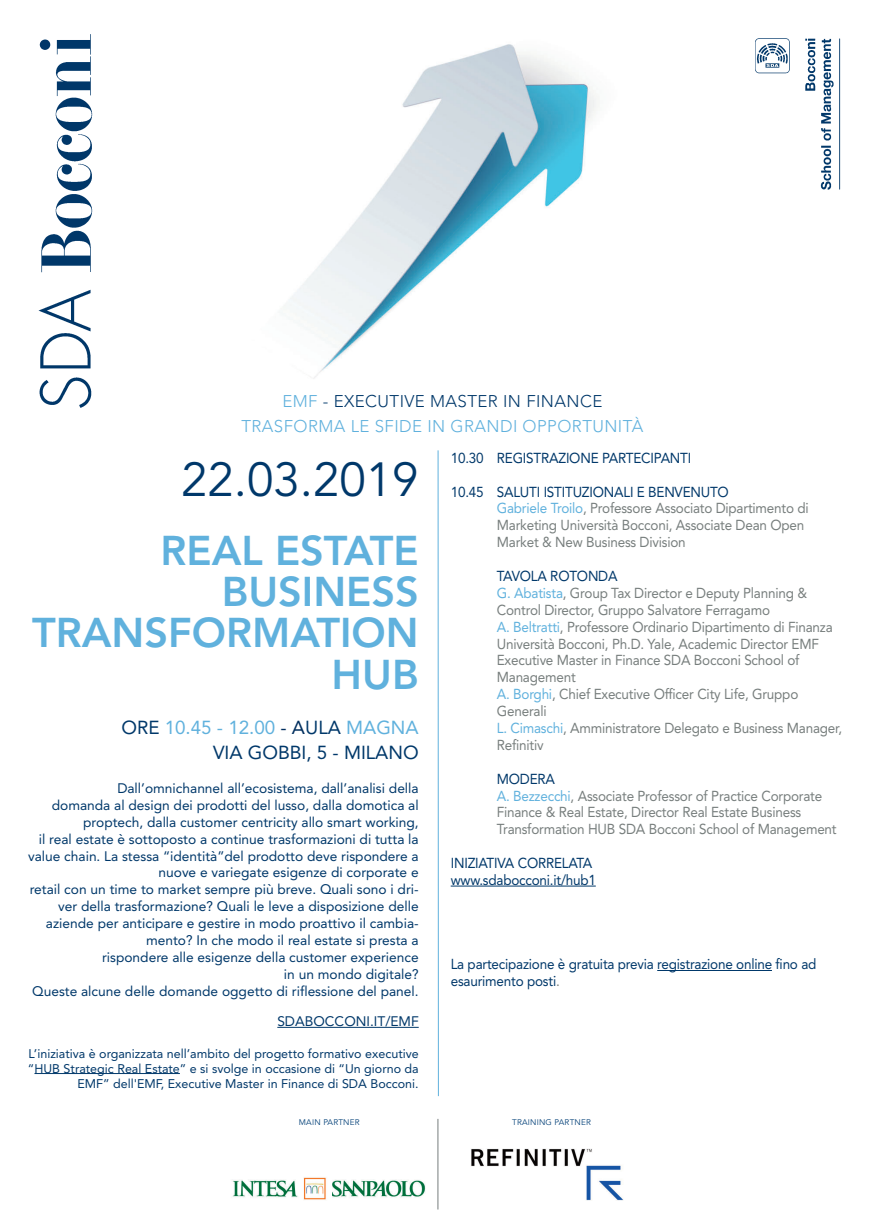
<style>
.page{position:relative;width:877px;height:1232px;background:#fff}
.page>*{position:absolute;margin:0;border:0;box-sizing:border-box;transform-origin:0 0}
.t1{font:47.5px "Avenir";color:#00386a}
.t2{font:800 41.25px/41.2px "Avenir";color:#60b1dd;text-align:right}
.t3{font:18.75px/25px "Avenir";color:#00386a;text-align:right}
.t4{font:300 16.88px/25px "Avenir";letter-spacing:.025em;color:#60b1dd;text-align:center}
.t5{font:14.38px/16.9px "Avenir";letter-spacing:-.015em;color:#777e7d;scale:.94 1}
.t6{font:14.38px/16.9px "Avenir";letter-spacing:-.015em;color:#00386a;scale:.94 1}
.t7{font:13.75px/16.9px "Avenir";color:#00386a;text-align:right}
.t8{font:12.5px/15px "Avenir";color:#00386a;text-align:right}
.t9{font:8.12px "Avenir";letter-spacing:.025em;color:#013f77}
.s1{color:#00386a}
.s2{color:#60b1dd}
.s3{color:#002e5e}
.s4{color:#777e7d}
</style>
<div class="page">
<img style="left:289px;top:44px;width:308px;height:335px">
<hr style="left:451px;top:885px;width:145px;height:1px;background:#00386a">
<hr style="left:657px;top:970px;width:115px;height:1px;background:#00386a">
<hr style="left:277px;top:1026px;width:142px;height:1px;background:#00386a">
<hr style="left:34px;top:1073px;width:146px;height:1px;background:#00386a">
<svg style="left:437px;top:450px;width:2px;height:646px"></svg>
<img style="left:38px;top:34px;width:55px;height:374px">
<img style="left:755px;top:38px;width:86px;height:152px">
<img style="left:471px;top:1148px;width:152px;height:52px">
<img style="left:232px;top:1177px;width:194px;height:23px">
<hr style="left:438px;top:1118px;width:1px;height:91px;background:#777e7d">
<p class="t4" style="left:241px;top:389px;width:403px">EMF <span class="s1">- EXECUTIVE MASTER IN FINANCE<br></span>TRASFORMA LE SFIDE IN GRANDI OPPORTUNITÀ</p>
<h1 class="t1" style="left:181px;top:451px;width:239px">22.03.2019</h1>
<h2 class="t2" style="left:32px;top:530px;width:388px">REAL ESTATE<br>BUSINESS<br>TRANSFORMATION<br>HUB</h2>
<h3 class="t3" style="left:121px;top:714px;width:299px">ORE <span class="s2">10.45 - 12.00</span> <span class="s3">- A</span>ULA <span class="s2">MAGNA<br></span>VIA GOBBI, 5 - MILANO</h3>
<p class="t7" style="left:28px;top:779px;width:392px">Dall’omnichannel all’ecosistema, dall’analisi della<br>domanda al design dei prodotti del lusso, dalla domotica al proptech, dalla customer centricity allo smart working,<br>il real estate è sottoposto a continue trasformazioni di tutta la value chain. La stessa “identità”del prodotto deve rispondere a nuove e variegate esigenze di corporate e<br>retail con un time to market sempre più breve. Quali sono i dri&shy;ver della trasformazione? Quali le leve a disposizione delle aziende per anticipare e gestire in modo proattivo il cambia&shy;mento? In che modo il real estate si presta a<br>rispondere alle esigenze della customer experience<br>in un mondo digitale?<br>Queste alcune delle domande oggetto di riflessione del panel.</p>
<p class="t7" style="left:277px;top:1012px;width:143px">SDABOCCONI.IT/EMF</p>
<p class="t8" style="left:28px;top:1045px;width:392px">L’iniziativa è organizzata nell’ambito del progetto formativo executive “HUB Strategic Real Estate” e si svolge in occasione di “Un giorno da<br>EMF” dell'EMF, Executive Master in Finance di SDA Bocconi.</p>
<p class="t6" style="left:451px;top:449px;width:257px">10.30 REGISTRAZIONE PARTECIPANTI</p>
<p class="t5" style="left:497px;top:482px;width:333px;text-indent:-46px"><span class="s1">10.45 SALUTI ISTITUZIONALI E BENVENUTO<br></span><span class="s2">Gabriele Troilo</span>, Professore Associato Dipartimento di Marketing Università Bocconi, Associate Dean Open Market &amp; New Business Division</p>
<p class="t5" style="left:497px;top:567px;width:369px"><span class="s1">TAVOLA ROTONDA<br></span><span class="s2">G. Abatista</span>, Group Tax Director e Deputy Planning &amp; Control Director, Gruppo Salvatore Ferragamo<br><span class="s2">A. Beltratti</span>, Professore Ordinario Dipartimento di Finanza Università Bocconi, Ph.D. Yale, Academic Director EMF Executive Master in Finance SDA Bocconi School of Management<br><span class="s2">A. Borghi</span>, Chief Executive Officer City Life, Gruppo Generali<br><span class="s2">L. Cimaschi</span>, Amministratore Delegato e Business Manager, Refinitiv</p>
<p class="t5" style="left:497px;top:769px;width:363px"><span class="s1">MODERA<br></span><span class="s2">A. Bezzecchi</span>, Associate Professor of Practice Corporate Finance &amp; Real Estate, Director Real Estate Business Transformation HUB SDA Bocconi School of Management</p>
<p class="t6" style="left:451px;top:854px;width:156px">INIZIATIVA CORRELATA www.sdabocconi.it/hub1</p>
<p class="t6" style="left:451px;top:955px;width:390px">La partecipazione è gratuita previa registrazione online fino ad esaurimento posti<span class="s4">.</span></p>
<p class="t9" style="left:299px;top:1117px;width:62px">MAIN PARTNER</p>
<p class="t9" style="left:512px;top:1117px;width:80px">TRAINING PARTNER</p>
</div>
